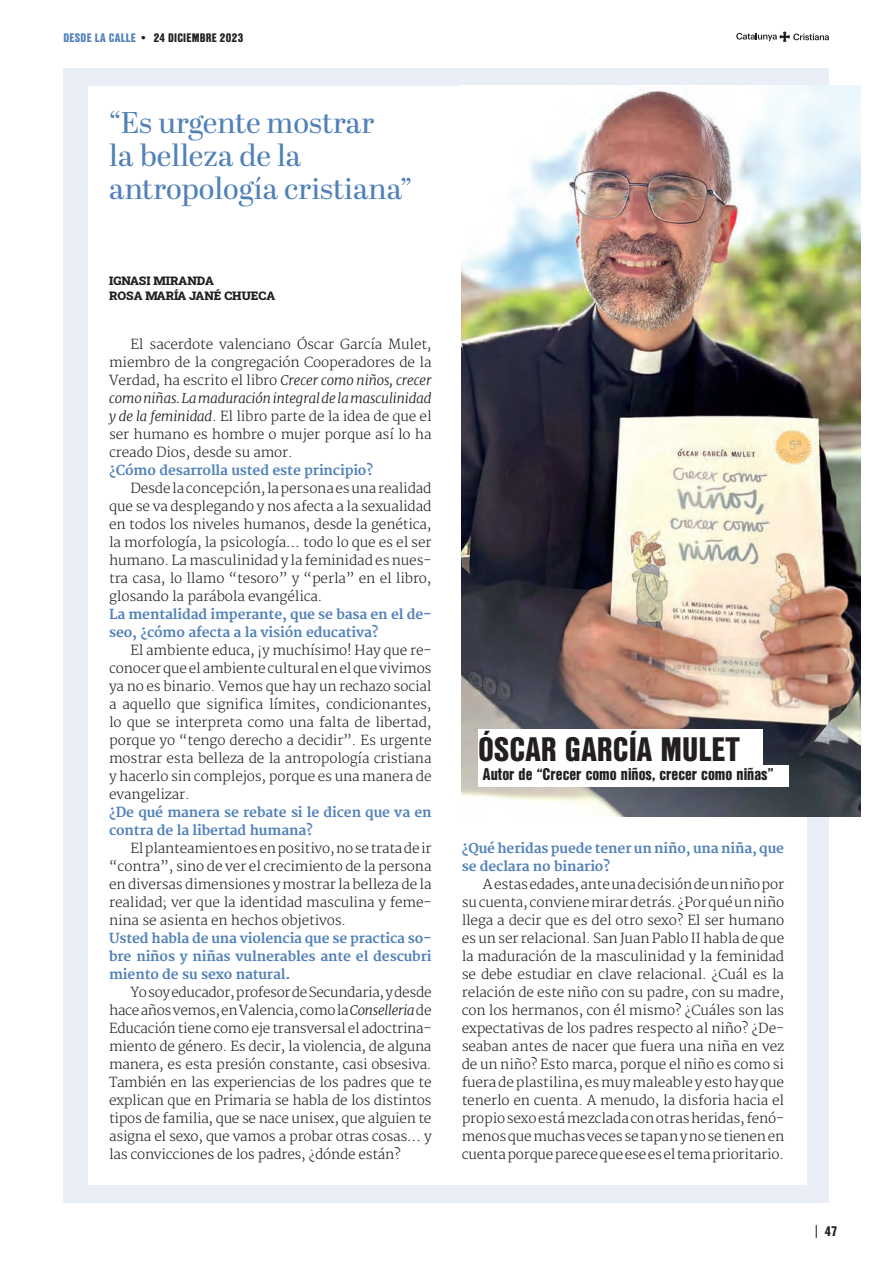
<style>
.page{position:relative;width:893px;height:1263px;background:#fff}
.page>*{position:absolute;margin:0;border:0;box-sizing:border-box;transform-origin:0 0}
.t1{font:900 33px "Nimbus San Con LOT";color:#231f20}
.DESTACATS_1_PRIMER_PLA{font:30px/33px "Abril Display";color:#5181b8}
.t2{font:900 16.5px "Nimbus San Con LOT";color:#231f20}
.TEXTO_PPAL_ESP{font:300 13.5px/18px "Merriweather";letter-spacing:-.01em;color:#231f20;text-align:justify}
.TEXTO_PPAL_CAT{font:700 13.5px/18px "Merriweather";letter-spacing:-.01em;color:#5181b8}
.t3{font:900 13.5px "Nimbus San Con LOT";color:#231f20}
.NOM_REDACTORS{font:12px "Roboto Slab";color:#231f20}
.t4{font:900 12px "Nimbus San Con LOT";letter-spacing:.02em;color:#231f20}
.s1{color:#5181b8}
.s2{font-style:italic}
</style>
<div class="page">
<div style="left:64px;top:68px;width:765px;height:1134px;background:#eaeef6"></div>
<div style="left:89px;top:86px;width:718px;height:1098px;background:#fff"></div>
<img style="left:461px;top:86px;width:400px;height:730px">
<div style="left:478px;top:765px;width:311px;height:22px;background:#fff"></div>
<div style="left:478px;top:730px;width:285px;height:37px;background:#fff"></div>
<svg style="left:816px;top:1225px;width:1px;height:13px"></svg>
<svg style="left:736px;top:31px;width:93px;height:11px"></svg>
<p class="t4" style="left:63px;top:28px;width:181px"><span class="s1">DESDE LA CALLE</span> • 24 DICIEMBRE 2023</p>
<p class="DESTACATS_1_PRIMER_PLA" style="left:109px;top:108px;width:304px">“Es urgente mostrar<br>la belleza de la antropología cristiana”</p>
<p class="NOM_REDACTORS" style="left:109px;top:272px;width:106px">IGNASI MIRANDA</p>
<p class="NOM_REDACTORS" style="left:109px;top:287px;width:168px">ROSA MARÍA JANÉ CHUECA</p>
<p class="TEXTO_PPAL_ESP" style="left:109px;top:336px;width:324px;text-indent:21px">El sacerdote valenciano Óscar García Mulet, miembro de la congregación Cooperadores de la Verdad, ha escrito el libro <span class="s2">Crecer como niños, crecer como niñas. La maduración integral de la masculinidad y de la feminidad</span>. El libro parte de la idea de que el ser humano es hombre o mujer porque así lo ha creado Dios, desde su amor.</p>
<p class="TEXTO_PPAL_CAT" style="left:109px;top:462px;width:266px">¿Cómo desarrolla usted este principio?</p>
<p class="TEXTO_PPAL_ESP" style="left:109px;top:480px;width:324px;text-indent:21px">Desde la concepción, la persona es una realidad que se va desplegando y nos afecta a la sexualidad en todos los niveles humanos, desde la genética, la morfología, la psicología… todo lo que es el ser humano. La masculinidad y la feminidad es nues&shy;tra casa, lo llamo “tesoro” y “perla” en el libro, glosando la parábola evangélica.</p>
<p class="TEXTO_PPAL_CAT" style="left:109px;top:606px;width:324px">La mentalidad imperante, que se basa en el de&shy;seo, ¿cómo afecta a la visión educativa?</p>
<p class="TEXTO_PPAL_ESP" style="left:109px;top:642px;width:324px;text-indent:21px">El ambiente educa, ¡y muchísimo! Hay que re&shy;conocer que el ambiente cultural en el que vivimos ya no es binario. Vemos que hay un rechazo social a aquello que significa límites, condicionantes, lo que se interpreta como una falta de libertad, porque yo “tengo derecho a decidir”. Es urgente mostrar esta belleza de la antropología cristiana y hacerlo sin complejos, porque es una manera de evangelizar.</p>
<p class="TEXTO_PPAL_CAT" style="left:109px;top:804px;width:324px">¿De qué manera se rebate si le dicen que va en contra de la libertad humana?</p>
<p class="TEXTO_PPAL_ESP" style="left:109px;top:840px;width:324px;text-indent:21px">El planteamiento es en positivo, no se trata de ir “contra”, sino de ver el crecimiento de la persona en diversas dimensiones y mostrar la belleza de la realidad; ver que la identidad masculina y feme&shy;nina se asienta en hechos objetivos.</p>
<p class="TEXTO_PPAL_CAT" style="left:109px;top:930px;width:324px;text-align:justify">Usted habla de una violencia que se practica so&shy;bre niños y niñas vulnerables ante el descubri miento de su sexo natural.</p>
<p class="TEXTO_PPAL_ESP" style="left:109px;top:984px;width:324px;text-indent:21px">Yo soy educador, profesor de Secundaria, y desde hace años vemos, en Valencia, como la <span class="s2">Conselleria</span> de Educación tiene como eje transversal el adoctrina&shy;miento de género. Es decir, la violencia, de alguna manera, es esta presión constante, casi obsesiva.<br>También en las experiencias de los padres que te explican que en Primaria se habla de los distintos tipos de familia, que se nace unisex, que alguien te asigna el sexo, que vamos a probar otras cosas… y las convicciones de los padres, ¿dónde están?</p>
<p class="t1" style="left:478px;top:724px;width:263px">ÓSCAR GARCÍA MULET</p>
<p class="t2" style="left:483px;top:762px;width:292px">Autor de “Crecer como niños, crecer como niñas”</p>
<p class="TEXTO_PPAL_CAT" style="left:462px;top:840px;width:324px">¿Qué heridas puede tener un niño, una niña, que se declara no binario?</p>
<p class="TEXTO_PPAL_ESP" style="left:462px;top:876px;width:324px;text-indent:21px">A estas edades, ante una decisión de un niño por su cuenta, conviene mirar detrás. ¿Por qué un niño llega a decir que es del otro sexo? El ser humano es un ser relacional. San Juan Pablo II habla de que la maduración de la masculinidad y la feminidad se debe estudiar en clave relacional. ¿Cuál es la relación de este niño con su padre, con su madre, con los hermanos, con él mismo? ¿Cuáles son las expectativas de los padres respecto al niño? ¿De&shy;seaban antes de nacer que fuera una niña en vez de un niño? Esto marca, porque el niño es como si fuera de plastilina, es muy maleable y esto hay que tenerlo en cuenta. A menudo, la disforia hacia el propio sexo está mezclada con otras heridas, fenó&shy;menos que muchas veces se tapan y no se tienen en cuenta porque parece que ese es el tema prioritario.</p>
<p class="t3" style="left:825px;top:1221px;width:14px">47</p>
</div>
